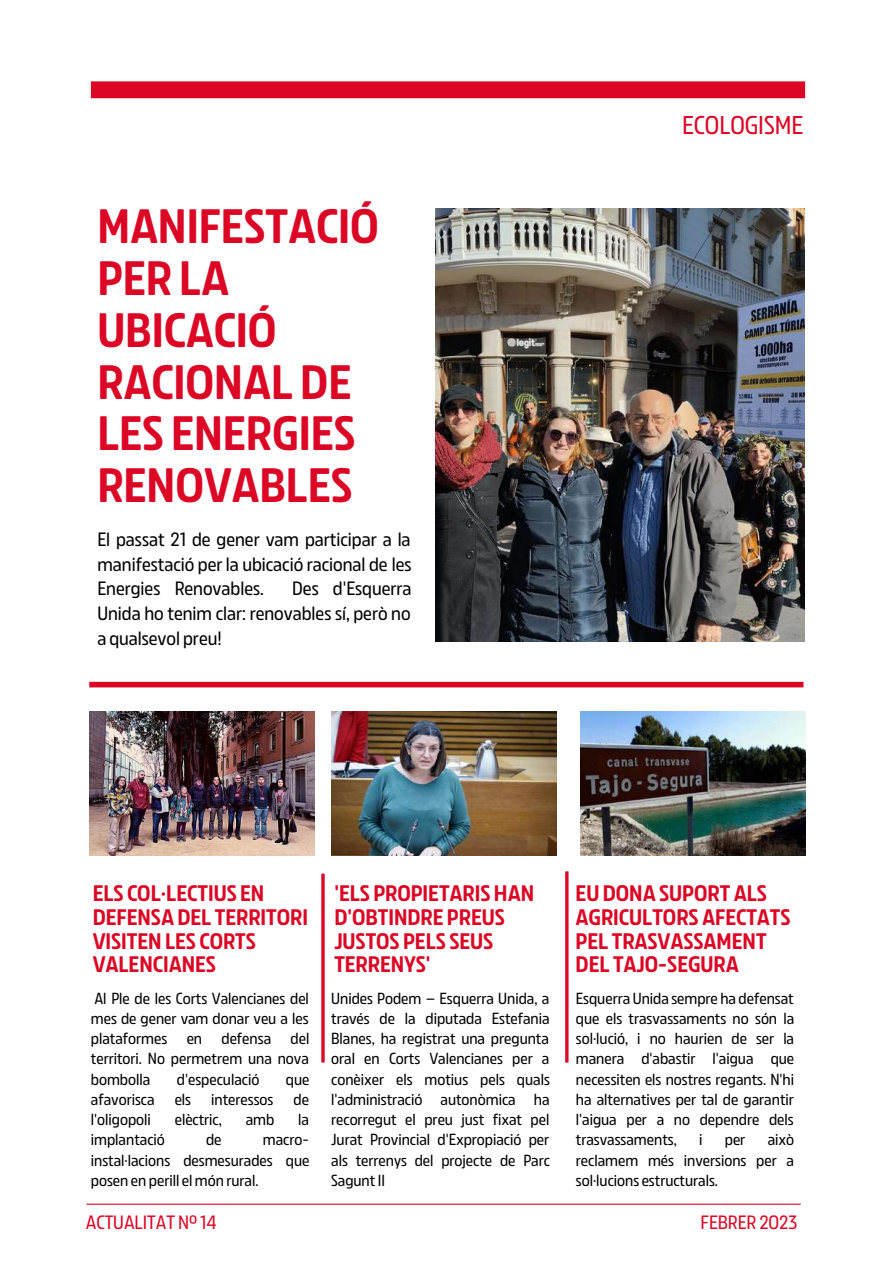
<style>
.page{position:relative;width:893px;height:1264px;background:#fff}
.page>*{position:absolute;margin:0;border:0;box-sizing:border-box;transform-origin:0 0}
.t1{font:600 45px/51.8px "Izquierda";color:#dc0625}
.t2{font:300 24px "Izquierda";color:#dc0625}
.t3{font:600 21px/23.5px "Izquierda";color:#dc0625}
.t4{font:300 18px/24.8px "Izquierda";color:#000;text-align:justify}
.t5{font:300 18px "Izquierda";color:#dc0625}
.t6{font:300 15px/20.2px "Izquierda";color:#000;text-align:justify}
</style>
<div class="page">
<img style="left:436px;top:209px;width:368px;height:433px">
<div style="left:89px;top:681px;width:714px;height:6px;background:#dc0625"></div>
<div style="left:91px;top:81px;width:714px;height:17px;background:#dc0625"></div>
<hr style="left:321px;top:873px;width:3px;height:189px;background:#dc0625">
<hr style="left:565px;top:871px;width:3px;height:191px;background:#dc0625">
<img style="left:89px;top:711px;width:225px;height:144px">
<img style="left:331px;top:711px;width:225px;height:144px">
<img style="left:580px;top:711px;width:225px;height:144px">
<hr style="left:86px;top:1203px;width:714px;height:1px;background:#dc0625">
<h1 class="t1" style="left:97px;top:200px;width:283px">MANIFESTACIÓ<br>PER LA<br>UBICACIÓ<br>RACIONAL DE<br>LES ENERGIES<br>RENOVABLES</h1>
<p class="t4" style="left:97px;top:526px;width:315px">El passat 21 de gener vam participar a la manifestació per la ubicació racional de les Energies Renovables.</p>
<p class="t4" style="left:97px;top:576px;width:316px;text-indent:195px">Des d'Esquerra Unida ho tenim clar: renovables sí, però no a qualsevol preu!</p>
<h2 class="t2" style="left:682px;top:109px;width:123px">ECOLOGISME</h2>
<h3 class="t3" style="left:93px;top:881px;width:217px">ELS COL·LECTIUS EN<br>DEFENSA DEL TERRITORI<br>VISITEN LES CORTS<br>VALENCIANES</h3>
<p class="t6" style="left:91px;top:987px;width:219px">Al Ple de les Corts Valencianes del mes de gener vam donar veu a les plataformes</p>
<p class="t6" style="left:187px;top:1028px;width:17px">en</p>
<p class="t6" style="left:221px;top:1028px;width:51px">defensa</p>
<p class="t6" style="left:91px;top:1028px;width:220px;text-indent:200px">del territori. No permetrem una nova bombolla</p>
<p class="t6" style="left:177px;top:1068px;width:84px">d'especulació</p>
<p class="t6" style="left:286px;top:1068px;width:25px">que</p>
<p class="t6" style="left:91px;top:1088px;width:65px">afavorisca</p>
<p class="t6" style="left:175px;top:1088px;width:18px">els</p>
<p class="t6" style="left:211px;top:1088px;width:64px">interessos</p>
<p class="t6" style="left:293px;top:1088px;width:17px">de</p>
<p class="t6" style="left:91px;top:1109px;width:61px">l'oligopoli</p>
<p class="t6" style="left:175px;top:1109px;width:49px">elèctric,</p>
<p class="t6" style="left:246px;top:1109px;width:30px">amb</p>
<p class="t6" style="left:298px;top:1109px;width:12px">la</p>
<p class="t6" style="left:91px;top:1129px;width:75px">implantació</p>
<p class="t6" style="left:206px;top:1129px;width:17px">de</p>
<p class="t6" style="left:91px;top:1129px;width:220px;text-indent:172px">macro&shy;instal·lacions desmesurades que posen en perill el món rural.</p>
<h3 class="t3" style="left:334px;top:881px;width:201px">'ELS PROPIETARIS HAN<br>D'OBTINDRE PREUS<br>JUSTOS PELS SEUS<br>TERRENYS'</h3>
<p class="t6" style="left:331px;top:987px;width:220px">Unides Podem – Esquerra Unida, a través de la diputada Estefania Blanes, ha registrat una pregunta oral en Corts Valencianes per a conèixer els motius pels quals l'administració autonòmica ha recorregut el preu just fixat pel Jurat Provincial d'Expropiació per als terrenys del projecte de Parc Sagunt II</p>
<h3 class="t3" style="left:575px;top:881px;width:216px">EU DONA SUPORT ALS<br>AGRICULTORS AFECTATS<br>PEL TRASVASSAMENT<br>DEL TAJO-SEGURA</h3>
<p class="t6" style="left:576px;top:987px;width:220px">Esquerra Unida sempre ha defensat que els trasvassaments no són la sol·lució, i no haurien de ser la manera d'abastir l'aigua que necessiten els nostres regants. N'hi ha alternatives per tal de garantir l'aigua per a no dependre dels trasvassaments,</p>
<p class="t6" style="left:576px;top:1129px;width:220px;text-indent:192px">això reclamem més inversions per a sol·lucions estructurals.</p>
<p class="t6" style="left:699px;top:1129px;width:5px">i</p>
<p class="t6" style="left:724px;top:1129px;width:22px">per</p>
<p class="t5" style="left:86px;top:1209px;width:132px">ACTUALITAT Nº 14</p>
<p class="t5" style="left:700px;top:1209px;width:98px">FEBRER 2023</p>
</div>
